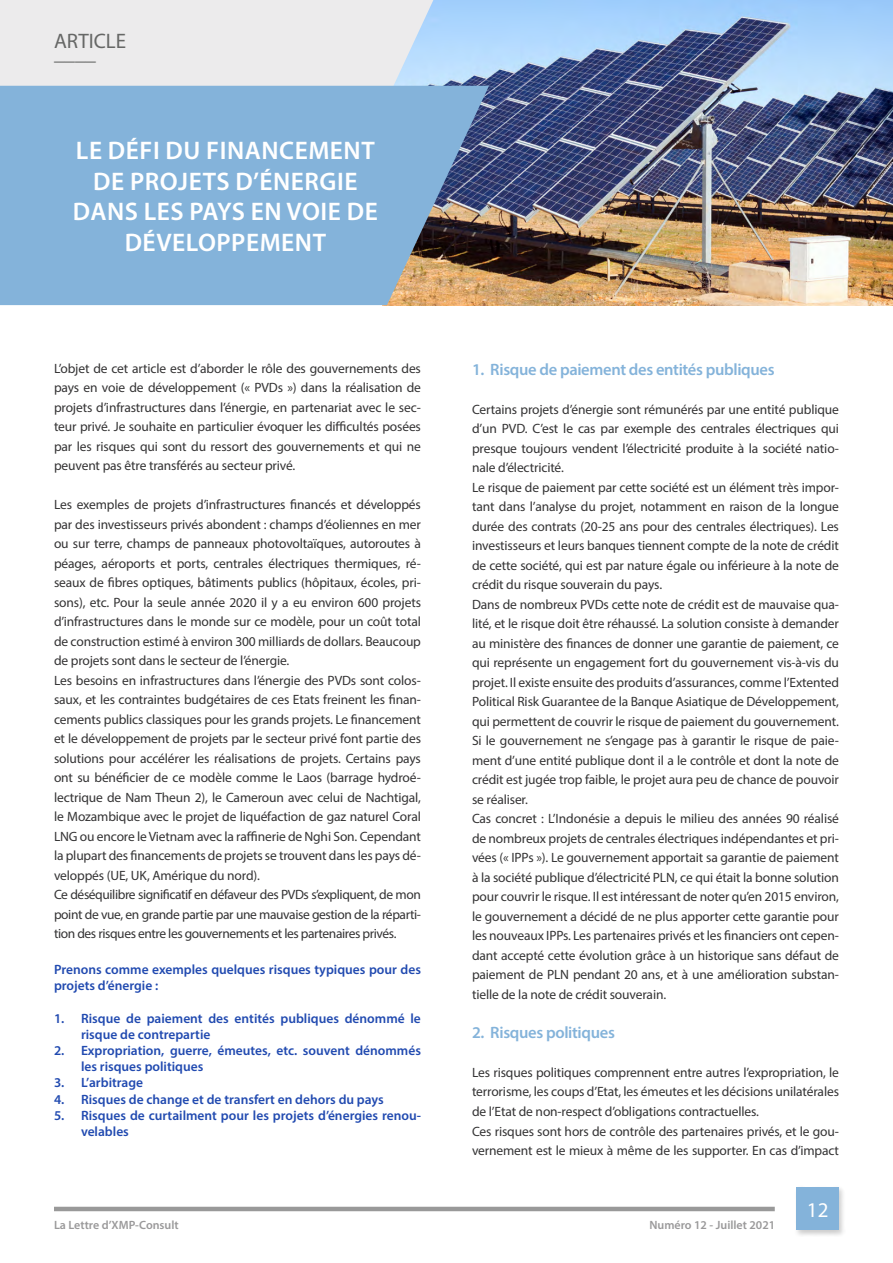
<style>
.page{position:relative;width:893px;height:1263px;background:#fff}
.page>*{position:absolute;margin:0;border:0;box-sizing:border-box;transform-origin:0 0}
.t1{font:600 25.5px/30.6px "Myriad Pro";letter-spacing:.02em;color:#fff;text-align:center}
.t2{font:21px "Myriad Pro";color:#666766}
.t3{font:21px "Myriad Pro";color:#fff}
.t4{font:600 16.5px "Myriad Pro";letter-spacing:-.02em;color:#84b3da}
.t5{font:13.5px/19.5px "Myriad Pro";letter-spacing:-.01em;color:#343334;text-align:justify}
.t6{font:600 13.5px/16.2px "Myriad Pro";color:#214ab0}
.t7{font:600 12px "Myriad Pro";color:#9a999a}
</style>
<div class="page">
<hr style="left:54px;top:1207px;width:721px;height:4px;background:#999">
<div style="left:794px;top:1185px;width:52px;height:52px;background:#000;opacity:.2"></div>
<div style="left:796px;top:1188px;width:43px;height:42px;background:#84b3da"></div>
<img style="left:433px;top:0;width:460px;height:305px">
<div style="left:0;top:0;width:433px;height:86px;background:#ecebec"></div>
<svg style="left:0;top:86px;width:489px;height:219px;background:#83abcd"></svg>
<p class="t2" style="left:54px;top:28px;width:74px">ARTICLE</p>
<p class="t2" style="left:54px;top:40px;width:43px">____</p>
<p class="t1" style="left:73px;top:135px;width:307px">LE DÉFI DU FINANCEMENT<br>DE PROJETS D’ÉNERGIE<br>DANS LES PAYS EN VOIE DE<br>DÉVELOPPEMENT</p>
<p class="t5" style="left:54px;top:358px;width:368px">L’objet de cet article est d’aborder le rôle des gouvernements des pays en voie de développement (« PVDs ») dans la réalisation de projets d’infrastructures dans l’énergie, en partenariat avec le sec&shy;teur privé. Je souhaite en particulier évoquer les difficultés posées par les risques qui sont du ressort des gouvernements et qui ne peuvent pas être transférés au secteur privé.</p>
<p class="t5" style="left:54px;top:495px;width:368px">Les exemples de projets d’infrastructures financés et développés par des investisseurs privés abondent : champs d’éoliennes en mer ou sur terre, champs de panneaux photovoltaïques, autoroutes à péages, aéroports et ports, centrales électriques thermiques, ré&shy;seaux de fibres optiques, bâtiments publics (hôpitaux, écoles, pri&shy;sons), etc. Pour la seule année 2020 il y a eu environ 600 projets d’infrastructures dans le monde sur ce modèle, pour un coût total de construction estimé à environ 300 milliards de dollars. Beaucoup de projets sont dans le secteur de l’énergie.</p>
<p class="t5" style="left:54px;top:670px;width:369px">Les besoins en infrastructures dans l’énergie des PVDs sont colos&shy;saux, et les contraintes budgétaires de ces Etats freinent les finan&shy;cements publics classiques pour les grands projets. Le financement et le développement de projets par le secteur privé font partie des solutions pour accélérer les réalisations de projets. Certains pays ont su bénéficier de ce modèle comme le Laos (barrage hydroé&shy;lectrique de Nam Theun 2), le Cameroun avec celui de Nachtigal, le Mozambique avec le projet de liquéfaction de gaz naturel Coral LNG ou encore le Vietnam avec la raffinerie de Nghi Son. Cependant la plupart des financements de projets se trouvent dans les pays dé&shy;veloppés (UE, UK, Amérique du nord).</p>
<p class="t5" style="left:54px;top:885px;width:368px">Ce déséquilibre significatif en défaveur des PVDs s’expliquent, de mon point de vue, en grande partie par une mauvaise gestion de la réparti&shy;tion des risques entre les gouvernements et les partenaires privés.</p>
<p class="t6" style="left:54px;top:961px;width:368px">Prenons comme exemples quelques risques typiques pour des projets d’énergie :</p>
<p class="t6" style="left:81px;top:1009px;width:341px;text-indent:-27px">1. Risque de paiement des entités publiques dénommé le risque de contrepartie</p>
<p class="t6" style="left:81px;top:1042px;width:341px;text-indent:-27px">2. Expropriation, guerre, émeutes, etc. souvent dénommés les risques politiques</p>
<p class="t6" style="left:54px;top:1074px;width:91px">3. L’arbitrage</p>
<p class="t6" style="left:54px;top:1090px;width:331px">4. Risques de change et de transfert en dehors du pays</p>
<p class="t6" style="left:81px;top:1107px;width:341px;text-indent:-27px">5. Risques de curtailment pour les projets d’énergies renou&shy;velables</p>
<p class="t4" style="left:472px;top:359px;width:304px">1. Risque de paiement des entités publiques</p>
<p class="t5" style="left:472px;top:399px;width:368px">Certains projets d’énergie sont rémunérés par une entité publique d’un PVD. C’est le cas par exemple des centrales électriques qui presque toujours vendent l’électricité produite à la société natio&shy;nale d’électricité.</p>
<p class="t5" style="left:472px;top:477px;width:368px">Le risque de paiement par cette société est un élément très impor&shy;tant dans l’analyse du projet, notamment en raison de la longue durée des contrats (20-25 ans pour des centrales électriques). Les investisseurs et leurs banques tiennent compte de la note de crédit de cette société, qui est par nature égale ou inférieure à la note de crédit du risque souverain du pays.</p>
<p class="t5" style="left:472px;top:594px;width:368px">Dans de nombreux PVDs cette note de crédit est de mauvaise qua&shy;lité, et le risque doit être réhaussé. La solution consiste à demander au ministère des finances de donner une garantie de paiement, ce qui représente un engagement fort du gouvernement vis-à-vis du projet. Il existe ensuite des produits d’assurances, comme l’Extented Political Risk Guarantee de la Banque Asiatique de Développement, qui permettent de couvrir le risque de paiement du gouvernement.</p>
<p class="t5" style="left:472px;top:731px;width:369px">Si le gouvernement ne s’engage pas à garantir le risque de paie&shy;ment d’une entité publique dont il a le contrôle et dont la note de crédit est jugée trop faible, le projet aura peu de chance de pouvoir se réaliser.</p>
<p class="t5" style="left:472px;top:809px;width:368px">Cas concret : L’Indonésie a depuis le milieu des années 90 réalisé de nombreux projets de centrales électriques indépendantes et pri&shy;vées (« IPPs »). Le gouvernement apportait sa garantie de paiement à la société publique d’électricité PLN, ce qui était la bonne solution pour couvrir le risque. Il est intéressant de noter qu’en 2015 environ, le gouvernement a décidé de ne plus apporter cette garantie pour les nouveaux IPPs. Les partenaires privés et les financiers ont cepen&shy;dant accepté cette évolution grâce à un historique sans défaut de paiement de PLN pendant 20 ans, et à une amélioration substan&shy;tielle de la note de crédit souverain.</p>
<p class="t4" style="left:472px;top:1022px;width:144px">2. Risques politiques</p>
<p class="t5" style="left:472px;top:1062px;width:368px">Les risques politiques comprennent entre autres l’expropriation, le terrorisme, les coups d’Etat, les émeutes et les décisions unilatérales de l’Etat de non-respect d’obligations contractuelles.</p>
<p class="t5" style="left:472px;top:1121px;width:368px">Ces risques sont hors de contrôle des partenaires privés, et le gou&shy;vernement est le mieux à même de les supporter. En cas d’impact</p>
<p class="t3" style="left:807px;top:1197px;width:23px">12</p>
<p class="t7" style="left:54px;top:1217px;width:126px">La Lettre d’XMP-Consult</p>
<p class="t7" style="left:649px;top:1217px;width:127px">Numéro 12 - Juillet 2021</p>
</div>
